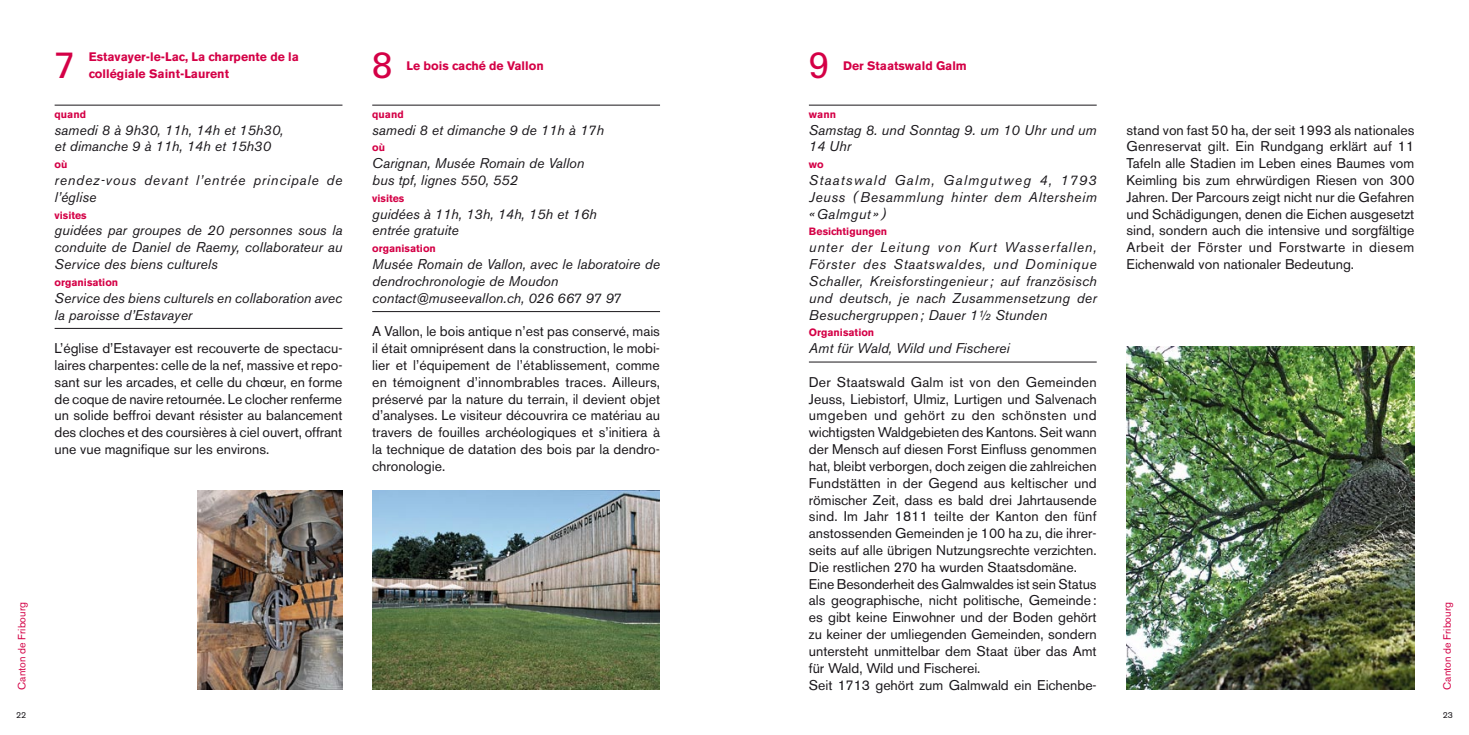
<style>
.page{position:relative;width:1469px;height:735px;background:#fff}
.page>*{position:absolute;margin:0;border:0;box-sizing:border-box;transform-origin:0 0}
.t1{font:36.4px "Zurich BT";color:#d40046}
.t2{font:14px/16.8px "Akzidenz Grotesk BE";color:#1a171b;text-align:justify}
.t3{font:italic 14px/16.8px "Akzidenz Grotesk BE";color:#1a171b}
.t4{font:italic 14px/16.8px "Akzidenz Grotesk BE";letter-spacing:.06em;color:#1a171b}
.t5{font:700 12.25px/16.8px "Akzidenz Grotesk BE";color:#d40046}
.t6{font:700 10.5px "Akzidenz Grotesk BE";color:#d40046}
.t7{font:10.5px "Akzidenz Grotesk BE";color:#d40046}
.t8{font:8.75px "Akzidenz Grotesk BE";color:#1a171b}
</style>
<div class="page">
<img style="left:372px;top:490px;width:288px;height:198px">
<img style="left:198px;top:490px;width:144px;height:198px">
<img style="left:1126px;top:347px;width:288px;height:342px">
<hr style="left:372px;top:105px;width:288px;height:1px;background:#1a171b">
<hr style="left:372px;top:311px;width:288px;height:1px;background:#1a171b">
<hr style="left:55px;top:105px;width:287px;height:1px;background:#1a171b">
<hr style="left:55px;top:328px;width:287px;height:1px;background:#1a171b">
<hr style="left:809px;top:105px;width:287px;height:1px;background:#1a171b">
<hr style="left:809px;top:361px;width:287px;height:1px;background:#1a171b">
<h1 class="t1" style="left:55px;top:43px;width:22px">7</h1>
<h1 class="t1" style="left:372px;top:43px;width:22px">8</h1>
<h1 class="t1" style="left:809px;top:43px;width:22px">9</h1>
<p class="t5" style="left:89px;top:49px;width:212px">Estavayer-le-Lac, La charpente de la collégiale Saint-Laurent</p>
<p class="t5" style="left:406px;top:58px;width:139px">Le bois caché de Vallon</p>
<p class="t5" style="left:843px;top:58px;width:125px">Der Staatswald Galm</p>
<p class="t6" style="left:372px;top:108px;width:33px">quand</p>
<p class="t3" style="left:372px;top:121px;width:233px">samedi 8 et dimanche 9 de 11h à 17h</p>
<p class="t6" style="left:372px;top:141px;width:14px">où</p>
<p class="t3" style="left:372px;top:155px;width:214px">Carignan, Musée Romain de Vallon bus tpf, lignes 550, 552</p>
<p class="t6" style="left:372px;top:192px;width:34px">visites</p>
<p class="t3" style="left:372px;top:205px;width:226px">guidées à 11h, 13h, 14h, 15h et 16h entrée gratuite</p>
<p class="t6" style="left:372px;top:242px;width:65px">organisation</p>
<p class="t3" style="left:372px;top:255px;width:289px">Musée Romain de Vallon, avec le laboratoire de dendrochronologie de Moudon contact@museevallon.ch, 026 667 97 97</p>
<p class="t2" style="left:372px;top:323px;width:289px">A Vallon, le bois antique n’est pas conservé, mais il était omniprésent dans la construction, le mobi&shy;lier et l’équipement de l’établissement, comme en témoignent d’innombrables traces. Ailleurs, préservé par la nature du terrain, il devient objet d’analyses. Le visiteur découvrira ce matériau au travers de fouilles archéologiques et s’initiera à la technique de datation des bois par la dendro&shy;chronologie.</p>
<p class="t6" style="left:55px;top:108px;width:33px">quand</p>
<p class="t3" style="left:55px;top:121px;width:230px">samedi 8 à 9h30, 11h, 14h et 15h30, et dimanche 9 à 11h, 14h et 15h30</p>
<p class="t6" style="left:55px;top:158px;width:14px">où</p>
<p class="t4" style="left:55px;top:171px;width:289px">rendez-vous devant l’entrée principale de l’église</p>
<p class="t6" style="left:55px;top:209px;width:34px">visites</p>
<p class="t3" style="left:55px;top:222px;width:289px;text-align:justify">guidées par groupes de 20 personnes sous la conduite de Daniel de Raemy, collaborateur au Service des biens culturels</p>
<p class="t6" style="left:55px;top:276px;width:65px">organisation</p>
<p class="t3" style="left:55px;top:289px;width:289px">Service des biens culturels en collaboration avec la paroisse d’Estavayer</p>
<p class="t2" style="left:55px;top:340px;width:289px">L’église d’Estavayer est recouverte de spectacu&shy;laires charpentes: celle de la nef, massive et repo&shy;sant sur les arcades, et celle du chœur, en forme de coque de navire retournée. Le clocher renferme un solide beffroi devant résister au balancement des cloches et des coursières à ciel ouvert, offrant une vue magnifique sur les environs.</p>
<p class="t6" style="left:809px;top:108px;width:29px">wann</p>
<p class="t3" style="left:809px;top:121px;width:289px">Samstag 8. und Sonntag 9. um 10 Uhr und um<br>14 Uhr</p>
<p class="t6" style="left:809px;top:158px;width:16px">wo</p>
<p class="t3" style="left:809px;top:171px;width:289px;text-align:justify">Staatswald Galm, Galmgutweg 4, 1793<br>Jeuss ( Besammlung hinter dem Altersheim « Galmgut»)</p>
<p class="t6" style="left:809px;top:225px;width:80px">Besichtigungen</p>
<p class="t3" style="left:809px;top:239px;width:289px;text-align:justify">unter der Leitung von Kurt Wasserfallen, Förster des Staatswaldes, und Dominique Schaller, Kreisforstingenieur ; auf französisch und deutsch, je nach Zusammensetzung der Besuchergruppen ; Dauer 1½ Stunden</p>
<p class="t6" style="left:809px;top:326px;width:67px">Organisation</p>
<p class="t3" style="left:809px;top:339px;width:202px">Amt für Wald, Wild und Fischerei</p>
<p class="t2" style="left:809px;top:373px;width:289px;text-align:left">Der Staatswald Galm ist von den Gemeinden Jeuss, Liebistorf, Ulmiz, Lurtigen und Salvenach umgeben und gehört zu den schönsten und wichtigsten Waldgebieten des Kantons. Seit wann der Mensch auf diesen Forst Einfluss genommen hat, bleibt verborgen, doch zeigen die zahlreichen Fundstätten in der Gegend aus keltischer und römischer Zeit, dass es bald drei Jahrtausende sind. Im Jahr 1 811 teilte der Kanton den fünf anstossenden Gemeinden je 1 00 ha zu, die ihrer&shy;seits auf alle übrigen Nutzungsrechte verzichten.<br>Die restlichen 270 ha wurden Staatsdomäne.<br>Eine Besonderheit des Galmwaldes ist sein Status als geographische, nicht politische, Gemeinde: es gibt keine Einwohner und der Boden gehört zu keiner der umliegenden Gemeinden, sondern untersteht unmittelbar dem Staat über das Amt für Wald, Wild und Fischerei.<br>Seit 1 71 3 gehört zum Galmwald ein Eichenbe-</p>
<p class="t2" style="left:1126px;top:121px;width:289px;text-align:left">stand von fast 50 ha, der seit 1 993 als nationales Genreservat gilt. Ein Rundgang erklärt auf 11<br>Tafeln alle Stadien im Leben eines Baumes vom Keimling bis zum ehrwürdigen Riesen von 300<br>Jahren. Der Parcours zeigt nicht nur die Gefahren und Schädigungen, denen die Eichen ausgesetzt sind, sondern auch die intensive und sorgfältige Arbeit der Förster und Forstwarte in diesem Eichenwald von nationaler Bedeutung.</p>
<p class="t7" style="left:16px;top:689px;width:89px;rotate:-90deg">Canton de Fribourg</p>
<p class="t7" style="left:1440px;top:689px;width:89px;rotate:-90deg">Canton de Fribourg</p>
<p class="t8" style="left:16px;top:709px;width:12px">22</p>
<p class="t8" style="left:1442px;top:709px;width:12px">23</p>
</div>
